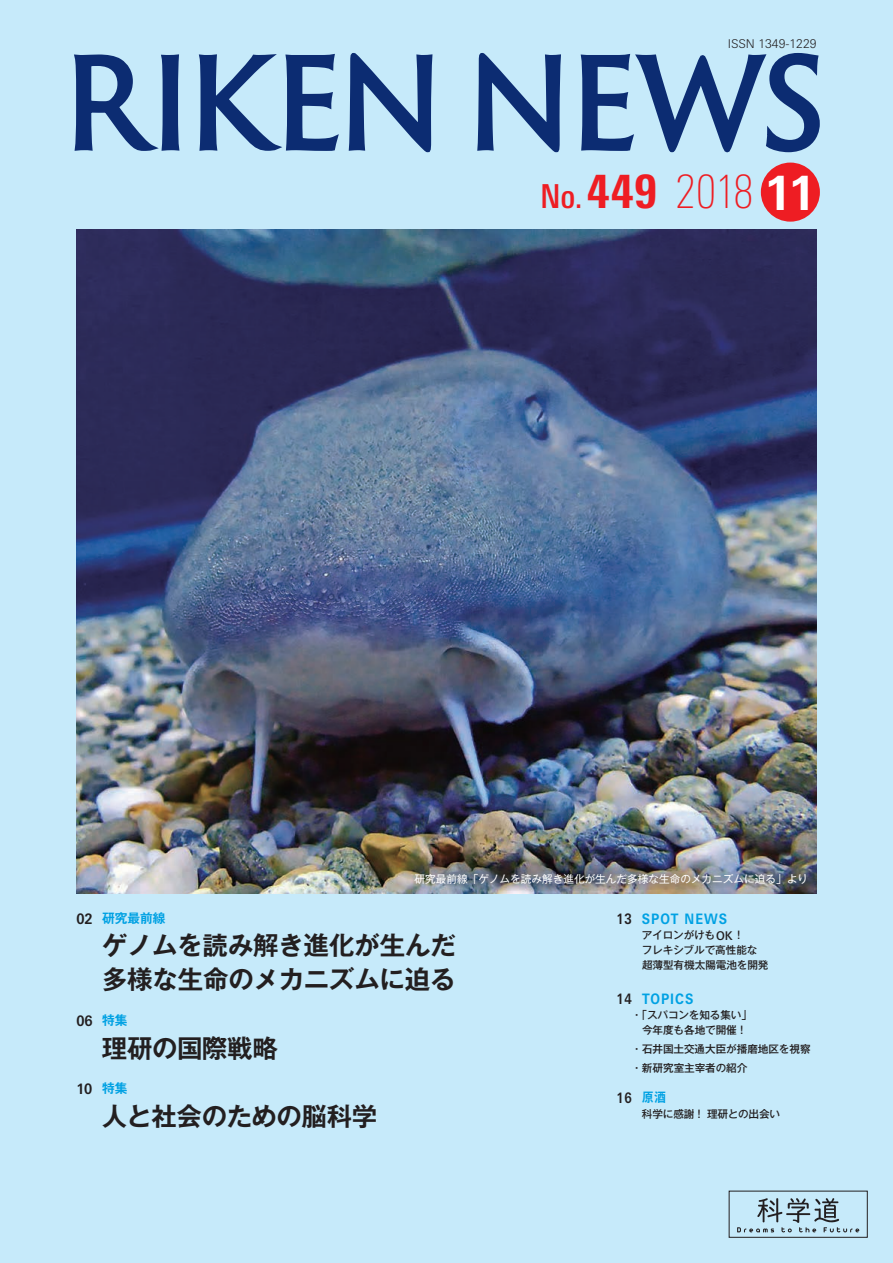
<style>
.page{position:relative;width:893px;height:1263px;background:#c6eafa}
.page>*{position:absolute;margin:0;border:0;box-sizing:border-box;transform-origin:0 0}
.t1{font:100 condensed 46.8px "Linotype Univers";color:#ee1d23}
.t2{font:700 25.5px/34px "Gothic MB101 Pr 6 De";letter-spacing:-.015em;color:#231f20}
.t3{font:700 14.4px "Linotype Univers Basic";letter-spacing:.08em;color:#00a1e3;scale:.85 1}
.t4{font:700 14.4px "Linotype Univers Basic";color:#231f20;scale:.9 1}
.t5{font:700 14.4px "Linotype Univers Basic";color:#231f20;scale:.81 1}
.t6{font:700 12.75px "Gothic MB101 Pr 6 De";letter-spacing:-.005em;color:#00a1e3}
.t7{font:300 12.15px "Linotype Univers Basic";color:#231f20}
.t8{font:500 10.65px/14.9px "Gothic MB101 Pr 6";letter-spacing:-.01em;color:#231f20}
.t9{font:10.65px "Gothic MB101 Pr 6";color:#fff}
.s1{font-weight:500;font-size:33px}
.s2{font-weight:800}
.s3{font-family:"Linotype Univers Basic";font-weight:700;font-stretch:normal;font-size:47.4px;color:#fff}
.s4{font-family:"Linotype Univers Basic";font-size:14.4px;color:#231f20}
.s5{font-family:"Gothic MB101 Pr 6 De";font-size:12.75px;color:#00a1e3}
.s6{color:#231f20}
.s7{font-family:"Linotype Univers Basic";font-size:12px}
</style>
<div class="page">
<img style="left:77px;top:230px;width:739px;height:663px">
<svg style="left:737px;top:1198px;width:122px;height:34px"></svg>
<div style="left:761px;top:163px;width:59px;height:59px;background:#ee1d23;border-radius:50%"></div>
<svg style="left:74px;top:53px;width:746px;height:100px"></svg>
<img style="left:377px;top:855px;width:376px;height:38px">
<p class="t7" style="left:728px;top:37px;width:90px">ISSN 1349-1229</p>
<h1 class="t1" style="left:540px;top:165px;width:279px"><span class="s1">No.</span> <span class="s2">449</span> 2018 <span class="s3">11</span></h1>
<p class="t9" style="left:415px;top:870px;width:395px">研究最前線「ゲノムを読み解き進化が生んだ多様な生命のメカニズムに迫る」より</p>
<p class="t6" style="left:76px;top:907px;width:90px"><span class="s4">02</span> 研究最前線</p>
<h2 class="t2" style="left:102px;top:928px;width:355px">ゲノムを読み解き進化が生んだ多様な生命のメカニズムに迫る</h2>
<h3 class="t4" style="left:76px;top:1012px;width:58px">06 <span class="s5">特集</span></h3>
<h2 class="t2" style="left:102px;top:1030px;width:177px">理研の国際戦略</h2>
<h3 class="t4" style="left:76px;top:1080px;width:58px">10 <span class="s5">特集</span></h3>
<h2 class="t2" style="left:102px;top:1098px;width:277px">人と社会のための脳科学</h2>
<h3 class="t3" style="left:616px;top:910px;width:132px"><span class="s6">13</span> SPOT NEWS</h3>
<p class="t8" style="left:642px;top:927px;width:128px">アイロンがけも<span class="s7">OK</span>！<br>フレキシブルで高性能な超薄型有機太陽電池を開発</p>
<h3 class="t3" style="left:616px;top:990px;width:92px"><span class="s6">14</span> TOPICS</h3>
<p class="t8" style="left:631px;top:1007px;width:122px;text-align:center">・「スパコンを知る集い」今年度も各地で開催！</p>
<p class="t8" style="left:631px;top:1039px;width:181px;line-height:19.2px">・ 石井国土交通大臣が播磨地区を視察・ 新研究室主宰者の紹介</p>
<h3 class="t5" style="left:616px;top:1089px;width:63px">16 <span class="s5">原酒</span></h3>
<p class="t8" style="left:642px;top:1106px;width:140px">科学に感謝！理研との出会い</p>
</div>
